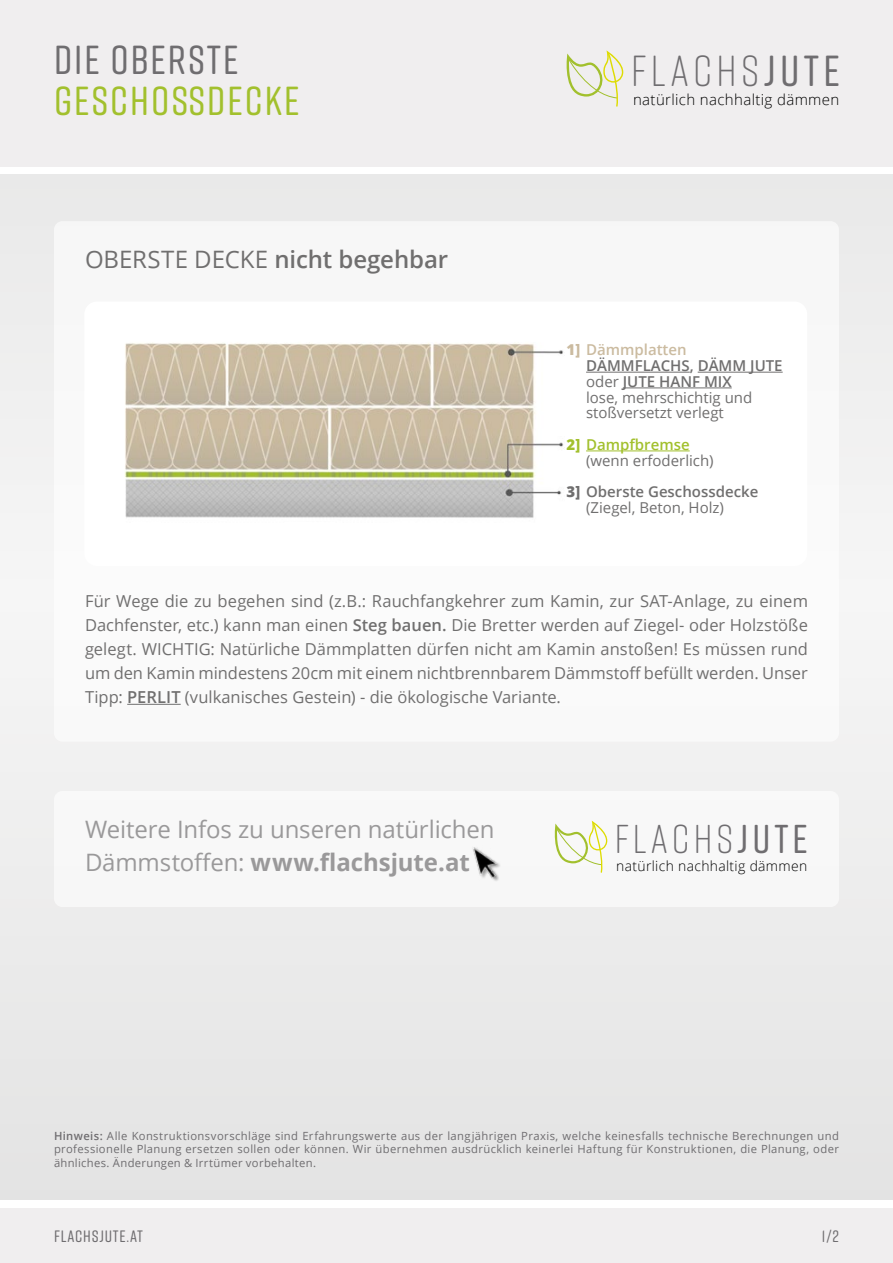
<style>
.page{position:relative;width:893px;height:1263px;background:#fff}
.page>*{position:absolute;margin:0;border:0;box-sizing:border-box;transform-origin:0 0}
.t1{font:300 43.35px "Rift Soft";letter-spacing:.1em;color:#6f6d70}
.t2{font:500 40.5px "Rift Soft";letter-spacing:.05em;color:#a2c02d}
.t3{font:500 40.5px "Rift Soft";letter-spacing:.05em;color:#6f6d70}
.t4{font:300 40.2px "Rift Soft";letter-spacing:.1em;color:#6f6d70}
.t5{font:24px/33px "Open Sans";letter-spacing:-.005em;color:#9a999a}
.t6{font:600 24px "Open Sans";letter-spacing:-.005em;color:#706f6f}
.t7{font:16.5px/24px "Open Sans";color:#706f6f;text-align:justify}
.t8{font:500 16.5px "Rift Soft";letter-spacing:.05em;color:#6f6d70}
.t9{font:15px/15.8px "Open Sans";color:#706f6f}
.t10{font:600 15px/15.8px "Open Sans";color:#706f6f}
.t11{font:300 15px "Open Sans";letter-spacing:.025em;color:#000}
.t12{font:300 13.95px "Open Sans";letter-spacing:.025em;color:#000}
.t13{font:11.25px/13.5px "Open Sans";letter-spacing:.03em;color:#6f6d70;text-align:justify}
.s1{font-weight:400}
.s2{font-weight:500}
.s3{font-weight:800;color:#cbbba0}
.s4{font-weight:600;color:#cbbba0}
.s5{font-weight:600}
.s6{font-weight:800;color:#a2c02d}
.s7{font-weight:600;color:#a2c02d}
.s8{font-weight:800}
.s9{font-weight:700}
</style>
<div class="page">
<div style="left:0;top:0;width:893px;height:1199px;background:#eaeaea"></div>
<div style="left:54px;top:221px;width:785px;height:521px;background:#fff;border-radius:9px"></div>
<img style="left:125px;top:343px;width:439px;height:175px">
<div style="left:0;top:0;width:893px;height:170px;background:#f0eeef"></div>
<svg style="left:566px;top:50px;width:58px;height:57px"></svg>
<div style="left:0;top:167px;width:893px;height:6px;background:#fff"></div>
<hr style="left:127px;top:704px;width:54px;height:1px;background:#706f6f">
<hr style="left:586px;top:372px;width:104px;height:1px;background:#706f6f">
<hr style="left:698px;top:372px;width:85px;height:1px;background:#706f6f">
<hr style="left:623px;top:387px;width:109px;height:1px;background:#706f6f">
<hr style="left:586px;top:450px;width:104px;height:1px;background:#a2c02d">
<div style="left:0;top:1209px;width:893px;height:54px;background:#f0eeef"></div>
<div style="left:54px;top:791px;width:785px;height:116px;background:#f8f8f8;border-radius:9px"></div>
<svg style="left:554px;top:821px;width:54px;height:52px"></svg>
<img style="left:473px;top:847px;width:27px;height:34px">
<h2 class="t3" style="left:54px;top:31px;width:186px">DIE OBERSTE</h2>
<h2 class="t2" style="left:54px;top:72px;width:247px">GESCHOßDECKE</h2>
<h3 class="t6" style="left:85px;top:243px;width:365px"><span class="s1">OBERSTE DECKE</span> nicht begehbar</h3>
<h1 class="t1" style="left:631px;top:40px;width:210px">FLACHS<span class="s2">JUTE</span></h1>
<p class="t11" style="left:633px;top:89px;width:208px">natürlich nachhaltig dämmen</p>
<p class="t9" style="left:586px;top:342px;width:198px;text-indent:-20px"><span class="s3">1]</span> <span class="s4">Dämmplatten<br></span><span class="s5">DÄMMFLACHS, DÄMM JUTE </span>oder <span class="s5">JUTE HANF MIX<br></span>lose, mehrschichtig und stoßversetzt verlegt</p>
<p class="t9" style="left:586px;top:436px;width:129px;text-indent:-20px"><span class="s6">2]</span> <span class="s7">Dampfbremse </span>(wenn erfoderlich)</p>
<p class="t10" style="left:586px;top:483px;width:174px;text-indent:-20px"><span class="s8">3]</span> Oberste Geschossdecke <span class="s1">(Ziegel, Beton, Holz)</span></p>
<p class="t7" style="left:85px;top:589px;width:724px">Für Wege die zu begehen sind (z.B.: Rauchfangkehrer zum Kamin, zur SAT-Anlage, zu einem Dachfenster, etc.) kann man einen <span class="s5">Steg bauen.</span> Die Bretter werden auf Ziegel- oder Holzstöße gelegt. WICHTIG: Natürliche Dämmplatten dürfen nicht am Kamin anstoßen! Es müssen rund um den Kamin mindestens 20cm mit einem nichtbrennbarem Dämmstoff befüllt werden. Unser Tipp: <span class="s5">PERLIT</span> (vulkanisches Gestein) - die ökologische Variante.</p>
<h3 class="t5" style="left:85px;top:812px;width:411px">Weitere Infos zu unseren natürlichen<br>Dämmstoffen: <span class="s9">www.flachsjute.at</span></h3>
<h3 class="t4" style="left:615px;top:811px;width:194px">FLACHS<span class="s2">JUTE</span></h3>
<p class="t12" style="left:616px;top:856px;width:193px">natürlich nachhaltig dämmen</p>
<p class="t13" style="left:54px;top:1129px;width:786px"><span class="s5">Hinweis:</span> Alle Konstruktionsvorschläge sind Erfahrungswerte aus der langjährigen Praxis, welche keinesfalls technische Berechnungen und professionelle Planung ersetzen sollen oder können. Wir übernehmen ausdrücklich keinerlei Haftung für Konstruktionen, die Planung, oder ähnliches. Änderungen &amp; Irrtümer vorbehalten.</p>
<p class="t8" style="left:54px;top:1224px;width:91px">FLACHSJUTE.AT</p>
<p class="t8" style="left:822px;top:1224px;width:19px">1/2</p>
</div>
